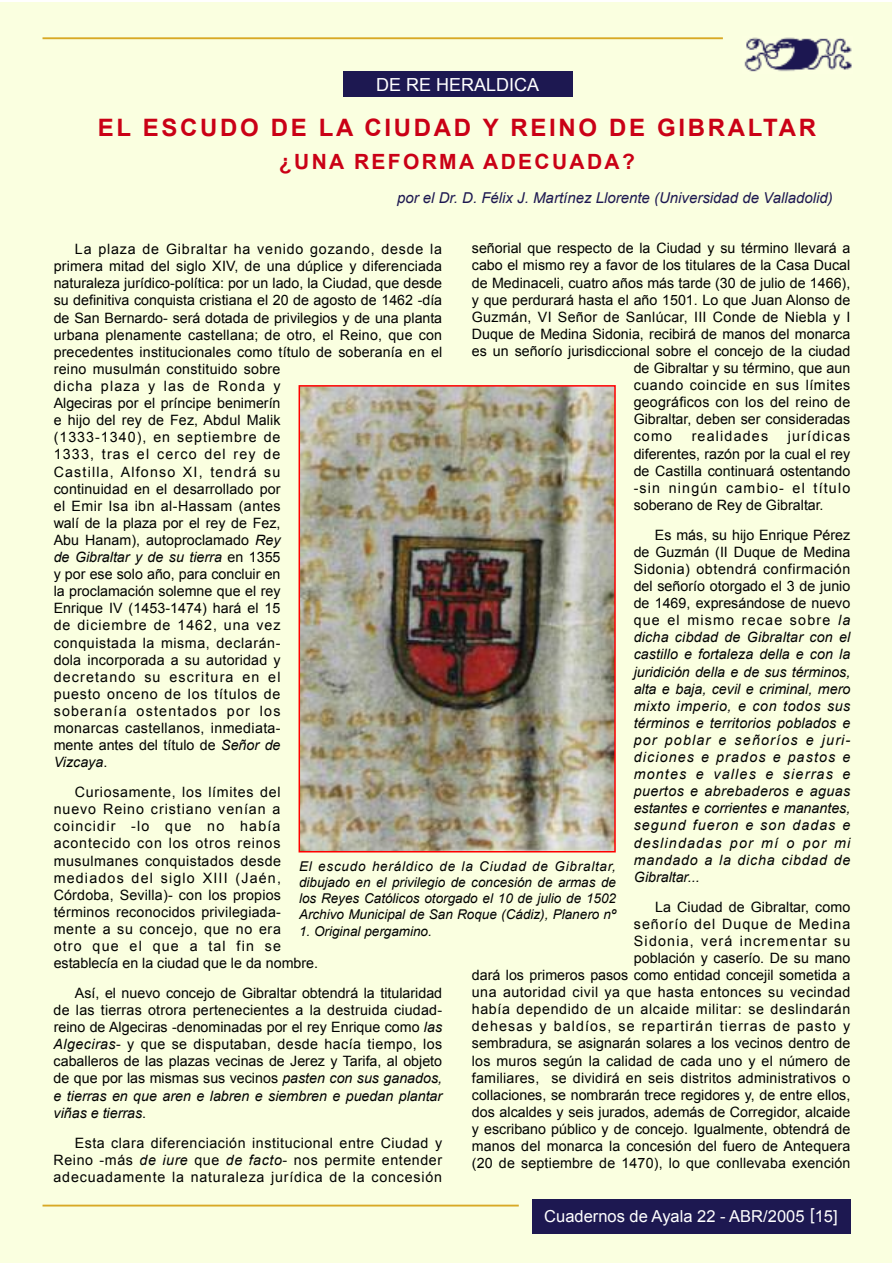
<style>
.page{position:relative;width:893px;height:1263px;background:#fff}
.page>*{position:absolute;margin:0;border:0;box-sizing:border-box;transform-origin:0 0}
.t1{font:700 24px "Arial";letter-spacing:.11em;color:#ca0016}
.t2{font:700 21px "Arial";letter-spacing:.11em;color:#ca0016}
.t3{font:18px "Arial";color:#fff}
.t4{font:16.5px "Arial";color:#fff}
.t5{font:italic 15px "Arial";color:#1d1851}
.t6{font:14.25px/17.1px "Arial";letter-spacing:.01em;color:#000;text-align:justify}
.t7{font:italic 14.25px/17.1px "Arial";letter-spacing:.05em;color:#000;text-align:justify}
.t8{font:14.25px/17.1px "Arial";letter-spacing:.045em;color:#000}
.t9{font:14.25px "Arial";letter-spacing:.04em;color:#000}
.t10{font:14.25px "Arial";letter-spacing:.085em;color:#000}
.t11{font:italic 13.5px/16.2px "Arial";color:#000;text-align:justify}
.s1{font-style:italic}
.s2{font-style:normal}
</style>
<div class="page">
<div style="left:0;top:2px;width:891px;height:1260px;background:#faffe0"></div>
<div style="left:531px;top:1199px;width:319px;height:34px;background:#1d1851"></div>
<hr style="left:43px;top:1204px;width:476px;height:2px;background:#d8a925">
<hr style="left:43px;top:37px;width:680px;height:2px;background:#d8a925">
<img style="left:744px;top:37px;width:108px;height:35px">
<div style="left:343px;top:71px;width:229px;height:26px;background:#1d1851"></div>
<img style="left:302px;top:388px;width:311px;height:461px">
<div style="left:299px;top:385px;width:317px;height:467px;border:2px solid #f00"></div>
<p class="t3" style="left:376px;top:74px;width:165px">DE RE HERALDICA</p>
<h1 class="t1" style="left:98px;top:115px;width:720px">EL ESCUDO DE LA CIUDAD Y REINO DE GIBRALTAR</h1>
<h2 class="t2" style="left:279px;top:150px;width:357px">¿UNA REFORMA ADECUADA?</h2>
<p class="t5" style="left:397px;top:189px;width:437px">por el Dr. D. Félix J. Martínez Llorente (Universidad de Valladolid)</p>
<p class="t6" style="left:472px;top:240px;width:380px">señorial que respecto de la Ciudad y su término llevará a</p>
<p class="t6" style="left:472px;top:257px;width:380px">cabo el mismo rey a favor de los titulares de la Casa Ducal</p>
<p class="t6" style="left:472px;top:274px;width:380px">de Medinaceli, cuatro años más tarde (30 de julio de 1466),</p>
<p class="t6" style="left:472px;top:291px;width:380px">y que perdurará hasta el año 1501. Lo que Juan Alonso de</p>
<p class="t6" style="left:472px;top:308px;width:380px">Guzmán, VI Señor de Sanlúcar, III Conde de Niebla y I</p>
<p class="t6" style="left:472px;top:325px;width:380px">Duque de Medina Sidonia, recibirá de manos del monarca</p>
<p class="t6" style="left:472px;top:342px;width:380px">es un señorío jurisdiccional sobre el concejo de la ciudad</p>
<p class="t6" style="left:634px;top:359px;width:218px">de Gibraltar y su término, que aun</p>
<p class="t9" style="left:634px;top:377px;width:218px">cuando coincide en sus límites</p>
<p class="t6" style="left:634px;top:394px;width:218px">geográficos con los del reino de</p>
<p class="t6" style="left:634px;top:411px;width:218px">Gibraltar, deben ser consideradas</p>
<p class="t6" style="left:634px;top:428px;width:40px">como</p>
<p class="t10" style="left:692px;top:428px;width:78px">realidades</p>
<p class="t6" style="left:54px;top:241px;width:390px;text-align:left;text-indent:21px">La plaza de Gibraltar ha venido gozando, desde la primera mitad del siglo XIV, de una dúplice y diferenciada naturaleza jurídico-política: por un lado, la Ciudad, que desde su definitiva conquista cristiana el 20 de agosto de 1462 -día de San Bernardo- será dotada de privilegios y de una planta urbana plenamente castellana; de otro, el Reino, que con precedentes institucionales como título de soberanía en el reino musulmán constituido sobre<br>dicha plaza y las de Ronda y<br>Algeciras por el príncipe benimerín<br>e hijo del rey de Fez, Abdul Malik<br>(1333-1340), en septiembre de<br>1333, tras el cerco del rey de<br>Castilla, Alfonso XI, tendrá su<br>continuidad en el desarrollado por<br>el Emir Isa ibn al-Hassam (antes<br>walí de la plaza por el rey de Fez,<br>Abu Hanam), autoproclamado <span class="s1">Rey<br>de Gibraltar y de su tierra</span> en 1355<br>y por ese solo año, para concluir en<br>la proclamación solemne que el rey<br>Enrique IV (1453-1474) hará el 15<br>de diciembre de 1462, una vez<br>conquistada la misma, declarán-<br>dola incorporada a su autoridad y<br>decretando su escritura en el<br>puesto onceno de los títulos de<br>soberanía ostentados por los<br>monarcas castellanos, inmediata-<br>mente antes del título de <span class="s1">Señor de<br>Vizcaya</span>.</p>
<p class="t8" style="left:54px;top:784px;width:266px;text-indent:21px">Curiosamente, los límites del nuevo Reino cristiano venían a coincidir -lo que no había acontecido con los otros reinos musulmanes conquistados desde mediados del siglo XIII (Jaén,<br>Córdoba, Sevilla)- con los propios términos reconocidos privilegiada&shy;mente a su concejo, que no era<br>otro que el que a tal fin se establecía en la ciudad que le da nombre.</p>
<p class="t6" style="left:54px;top:984px;width:390px;text-indent:21px">Así, el nuevo concejo de Gibraltar obtendrá la titularidad de las tierras otrora pertenecientes a la destruida ciudad&shy;reino de Algeciras -denominadas por el rey Enrique como <span class="s1">las Algeciras</span>- y que se disputaban, desde hacía tiempo, los caballeros de las plazas vecinas de Jerez y Tarifa, al objeto de que por las mismas sus vecinos <span class="s1">pasten con sus ganados, e tierras en que aren e labren e siembren e puedan plantar viñas e tierras</span>.</p>
<p class="t6" style="left:54px;top:1134px;width:390px;text-indent:21px">Esta clara diferenciación institucional entre Ciudad y Reino -más <span class="s1">de iure</span> que <span class="s1">de facto</span>- nos permite entender adecuadamente la naturaleza jurídica de la concesión</p>
<p class="t6" style="left:634px;top:428px;width:218px;text-indent:154px">jurídicas diferentes, razón por la cual el rey de Castilla continuará ostentando -sin ningún cambio- el título soberano de Rey de Gibraltar.</p>
<p class="t7" style="left:634px;top:526px;width:218px;text-indent:21px"><span class="s2">Es más, su hijo Enrique Pérez de Guzmán (II Duque de Medina Sidonia) obtendrá confirmación del señorío otorgado el 3 de junio de 1469, expresándose de nuevo que el mismo recae sobre</span> la dicha cibdad de Gibraltar con el castillo e fortaleza della e con la juridición della e de sus términos, alta e baja, cevil e criminal, mero mixto imperio, e con todos sus términos e territorios poblados e por poblar e señoríos e juri&shy;diciones e prados e pastos e montes e valles e sierras e puertos e abrebaderos e aguas estantes e corrientes e manantes, segund fueron e son dadas e deslindadas por mí o por mi mandado a la dicha cibdad de Gibraltar...</p>
<p class="t6" style="left:472px;top:898px;width:380px;text-align:right">La Ciudad de Gibraltar, como<br>señorío del Duque de Medina<br>Sidonia, verá incrementar su<br>población y caserío. De su mano<br>dará los primeros pasos como entidad concejil sometida a una autoridad civil ya que hasta entonces su vecindad había dependido de un alcaide militar: se deslindarán dehesas y baldíos, se repartirán tierras de pasto y sembradura, se asignarán solares a los vecinos dentro de los muros según la calidad de cada uno y el número de familiares, se dividirá en seis distritos administrativos o collaciones, se nombrarán trece regidores y, de entre ellos, dos alcaldes y seis jurados, además de Corregidor, alcaide y escribano público y de concejo. Igualmente, obtendrá de manos del monarca la concesión del fuero de Antequera (20 de septiembre de 1470), lo que conllevaba exención</p>
<p class="t11" style="left:299px;top:858px;width:319px">El escudo heráldico de la Ciudad de Gibraltar, dibujado en el privilegio de concesión de armas de los Reyes Católicos otorgado el 10 de julio de 1502<br>Archivo Municipal de San Roque (Cádiz), Planero nº</p>
<p class="t11" style="left:299px;top:923px;width:134px">1. Original pergamino.</p>
<p class="t4" style="left:544px;top:1207px;width:295px">Cuadernos de Ayala 22 - ABR/2005 [15]</p>
</div>
